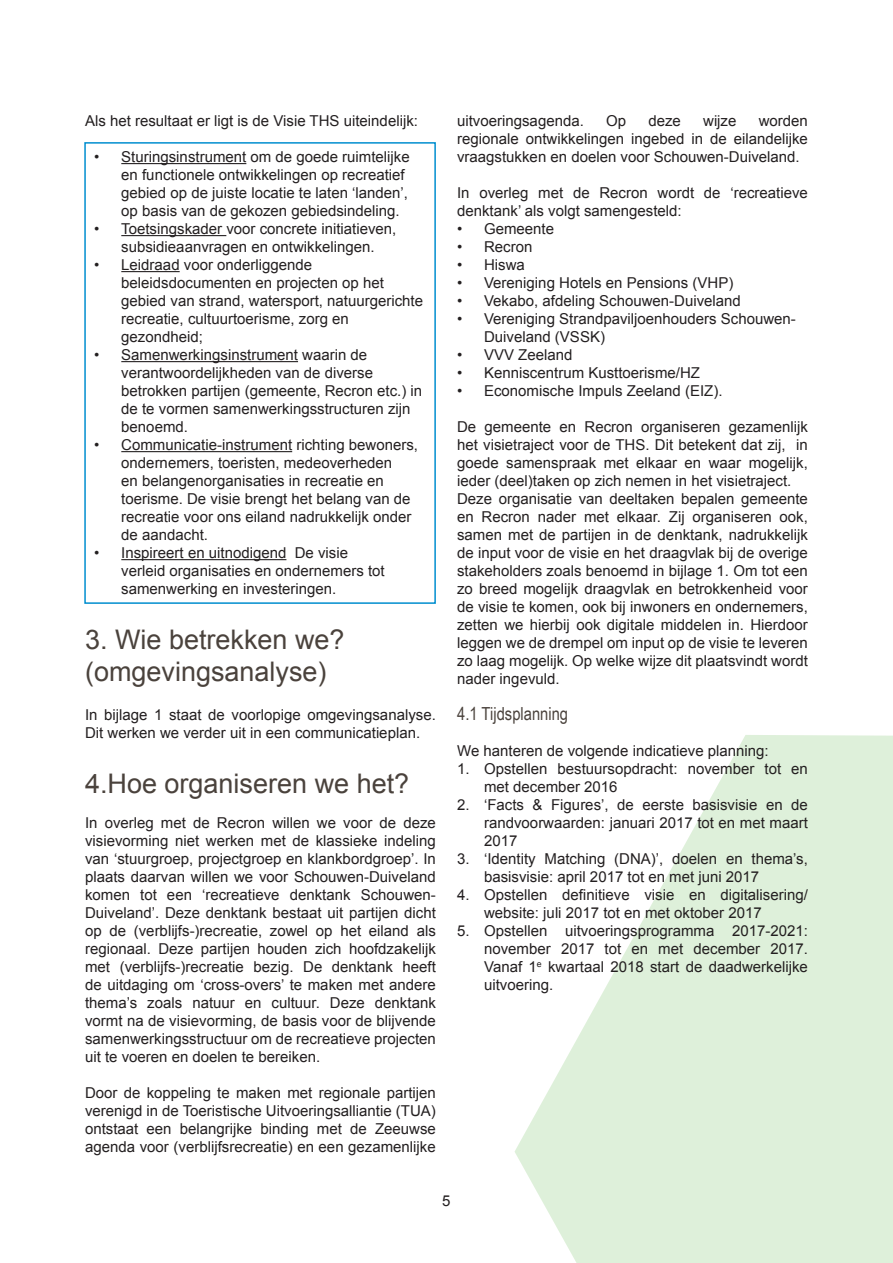
<style>
.page{position:relative;width:893px;height:1263px;background:#fff}
.page>*{position:absolute;margin:0;border:0;box-sizing:border-box;transform-origin:0 0}
.t1{font:27px/32.4px "Arial";color:#4a423c}
.t2{font:18px "Arial Narrow";color:#4a423c}
.t3{font:15px/18px "Arial";color:#231f20}
</style>
<div class="page">
<svg style="left:514px;top:735px;width:379px;height:528px;fill:#def0da"></svg>
<hr style="left:121px;top:163px;width:125px;height:1px;background:#231f20">
<hr style="left:121px;top:235px;width:105px;height:1px;background:#231f20">
<hr style="left:121px;top:271px;width:59px;height:1px;background:#231f20">
<hr style="left:121px;top:361px;width:177px;height:1px;background:#231f20">
<hr style="left:121px;top:451px;width:171px;height:1px;background:#231f20">
<hr style="left:121px;top:559px;width:165px;height:1px;background:#231f20">
<div style="left:84px;top:142px;width:352px;height:462px;border:2px solid #008ecf"></div>
<p class="t3" style="left:85px;top:112px;width:334px">Als het resultaat er ligt is de Visie THS uiteindelijk:</p>
<p class="t3" style="left:121px;top:148px;width:290px;text-indent:-27px">• Sturingsinstrument om de goede ruimtelijke en functionele ontwikkelingen op recreatief gebied op de juiste locatie te laten ‘landen’, op basis van de gekozen gebiedsindeling.</p>
<p class="t3" style="left:94px;top:220px;width:304px;text-align:center">• Toetsingskader voor concrete initiatieven, subsidieaanvragen en ontwikkelingen.</p>
<p class="t3" style="left:121px;top:256px;width:303px;text-indent:-27px">• Leidraad voor onderliggende beleidsdocumenten en projecten op het gebied van strand, watersport, natuurgerichte recreatie, cultuurtoerisme, zorg en gezondheid;</p>
<p class="t3" style="left:121px;top:346px;width:302px;text-indent:-27px">• Samenwerkingsinstrument waarin de verantwoordelijkheden van de diverse betrokken partijen (gemeente, Recron etc.) in de te vormen samenwerkingsstructuren zijn benoemd.</p>
<p class="t3" style="left:121px;top:436px;width:298px;text-indent:-27px">• Communicatie-instrument richting bewoners, ondernemers, toeristen, medeoverheden<br>en belangenorganisaties in recreatie en toerisme. De visie brengt het belang van de recreatie voor ons eiland nadrukkelijk onder de aandacht.</p>
<p class="t3" style="left:121px;top:544px;width:265px;text-indent:-27px">• Inspireert en uitnodigend De visie verleid organisaties en ondernemers tot samenwerking en investeringen.</p>
<h1 class="t1" style="left:85px;top:623px;width:261px">3. Wie betrekken we? (omgevingsanalyse)</h1>
<p class="t3" style="left:85px;top:706px;width:352px">In bijlage 1 staat de voorlopige omgevingsanalyse.<br>Dit werken we verder uit in een communicatieplan.</p>
<h1 class="t1" style="left:85px;top:767px;width:326px">4.Hoe organiseren we het?</h1>
<p class="t3" style="left:85px;top:814px;width:352px;text-align:justify">In overleg met de Recron willen we voor de deze visievorming niet werken met de klassieke indeling van ‘stuurgroep, projectgroep en klankbordgroep’. In plaats daarvan willen we voor Schouwen-Duiveland komen tot een ‘recreatieve denktank Schouwen-Duiveland’. Deze denktank bestaat uit partijen dicht op de (verblijfs-)recreatie, zowel op het eiland als regionaal. Deze partijen houden zich hoofdzakelijk met (verblijfs-)recreatie bezig. De denktank heeft de uitdaging om ‘cross-overs’ te maken met andere thema’s zoals natuur en cultuur. Deze denktank vormt na de visievorming, de basis voor de blijvende samenwerkingsstructuur om de recreatieve projecten uit te voeren en doelen te bereiken.</p>
<p class="t3" style="left:85px;top:1084px;width:352px;text-align:justify">Door de koppeling te maken met regionale partijen verenigd in de Toeristische Uitvoeringsalliantie (TUA) ontstaat een belangrijke binding met de Zeeuwse agenda voor (verblijfsrecreatie) en een gezamenlijke</p>
<p class="t3" style="left:457px;top:112px;width:128px">uitvoeringsagenda.</p>
<p class="t3" style="left:606px;top:112px;width:22px">Op</p>
<p class="t3" style="left:648px;top:112px;width:34px">deze</p>
<p class="t3" style="left:703px;top:112px;width:35px">wijze</p>
<p class="t3" style="left:457px;top:112px;width:352px;text-align:justify;text-indent:302px">worden regionale ontwikkelingen ingebed in de eilandelijke vraagstukken en doelen voor Schouwen-Duiveland.</p>
<p class="t3" style="left:457px;top:184px;width:352px">In overleg met de Recron wordt de ‘recreatieve denktank’ als volgt samengesteld:</p>
<p class="t3" style="left:457px;top:220px;width:99px">• Gemeente</p>
<p class="t3" style="left:457px;top:238px;width:77px">• Recron</p>
<p class="t3" style="left:457px;top:256px;width:69px">• Hiswa</p>
<p class="t3" style="left:457px;top:274px;width:278px">• Vereniging Hotels en Pensions (VHP)</p>
<p class="t3" style="left:457px;top:292px;width:285px">• Vekabo, afdeling Schouwen-Duiveland</p>
<p class="t3" style="left:484px;top:310px;width:313px;text-indent:-27px">• Vereniging Strandpaviljoenhouders Schouwen-<br>Duiveland (VSSK)</p>
<p class="t3" style="left:457px;top:346px;width:117px">• VVV Zeeland</p>
<p class="t3" style="left:457px;top:364px;width:244px">• Kenniscentrum Kusttoerisme/HZ</p>
<p class="t3" style="left:457px;top:382px;width:267px">• Economische Impuls Zeeland (EIZ).</p>
<p class="t3" style="left:457px;top:418px;width:352px">De gemeente en Recron organiseren gezamenlijk het visietraject voor de THS. Dit betekent dat zij, in goede samenspraak met elkaar en waar mogelijk, ieder (deel)taken op zich nemen in het visietraject.<br>Deze organisatie van deeltaken bepalen gemeente en Recron nader met elkaar. Zij organiseren ook, samen met de partijen in de denktank, nadrukkelijk de input voor de visie en het draagvlak bij de overige stakeholders zoals benoemd in bijlage 1. Om tot een zo breed mogelijk draagvlak en betrokkenheid voor de visie te komen, ook bij inwoners en ondernemers, zetten we hierbij ook digitale middelen in. Hierdoor leggen we de drempel om input op de visie te leveren zo laag mogelijk. Op welke wijze dit plaatsvindt wordt nader ingevuld.</p>
<p class="t2" style="left:457px;top:700px;width:113px">4.1 Tijdsplanning</p>
<p class="t3" style="left:457px;top:742px;width:313px">We hanteren de volgende indicatieve planning:</p>
<p class="t3" style="left:484px;top:760px;width:325px;text-indent:-27px">1. Opstellen bestuursopdracht: november tot en met december 2016</p>
<p class="t3" style="left:484px;top:796px;width:325px;text-align:justify;text-indent:-27px">2. ‘Facts &amp; Figures’, de eerste basisvisie en de randvoorwaarden: januari 2017 tot en met maart 2017</p>
<p class="t3" style="left:484px;top:850px;width:325px;text-indent:-27px">3. ‘Identity Matching (DNA)’, doelen en thema’s, basisvisie: april 2017 tot en met juni 2017</p>
<p class="t3" style="left:484px;top:886px;width:325px;text-indent:-27px">4. Opstellen definitieve visie en digitalisering/ website: juli 2017 tot en met oktober 2017</p>
<p class="t3" style="left:484px;top:922px;width:325px;text-align:justify;text-indent:-27px">5. Opstellen uitvoeringsprogramma 2017-2021: november 2017 tot en met december 2017.<br>Vanaf 1<sup>e</sup> kwartaal 2018 start de daadwerkelijke uitvoering.</p>
<p class="t3" style="left:442px;top:1192px;width:10px">5</p>
</div>
